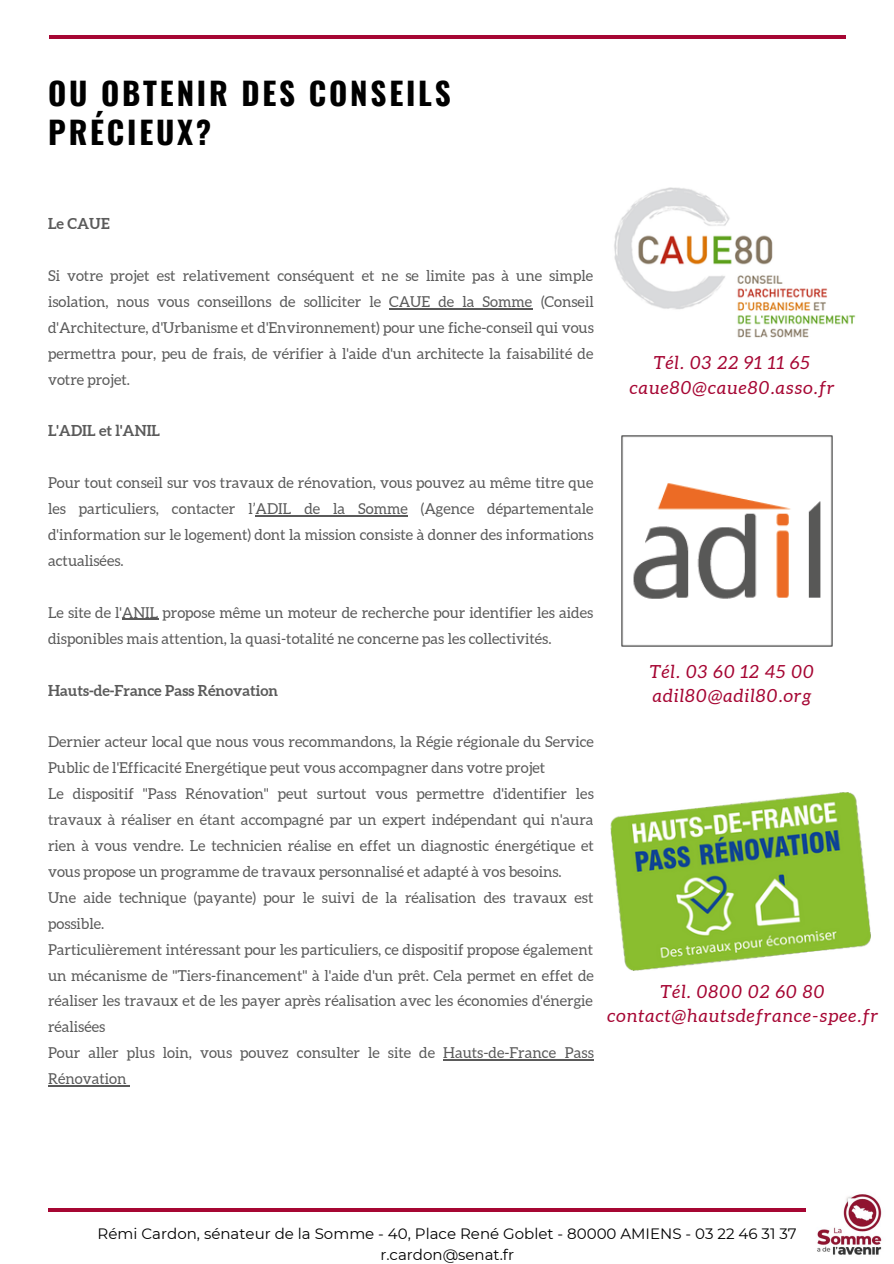
<style>
.page{position:relative;width:894px;height:1264px;background:#fff}
.page>*{position:absolute;margin:0;border:0;box-sizing:border-box;transform-origin:0 0}
.t1{font:700 31.2px/38.2px "Oswald";letter-spacing:.09em;color:#000}
.t2{font:italic 18px "Aleo";letter-spacing:.06em;color:#a60633}
.t3{font:15px/26px "Aleo";color:#000;text-align:justify}
.t4{font:15px "Montserrat";color:#000}
.t5{font:700 15px "Aleo";color:#000}
</style>
<div class="page">
<hr style="left:49px;top:36px;width:796px;height:3px;background:#a60633">
<hr style="left:48px;top:1208px;width:796px;height:3px;background:#a60633">
<img style="left:806px;top:1194px;width:76px;height:61px">
<img style="left:614px;top:187px;width:242px;height:151px">
<img style="left:610px;top:792px;width:259px;height:178px">
<img style="left:621px;top:436px;width:211px;height:210px">
<hr style="left:389px;top:308px;width:143px;height:1px;background:#000">
<hr style="left:255px;top:515px;width:153px;height:1px;background:#000">
<hr style="left:122px;top:619px;width:36px;height:1px;background:#000">
<hr style="left:443px;top:1059px;width:150px;height:1px;background:#000">
<hr style="left:48px;top:1085px;width:78px;height:1px;background:#000">
<p class="t1" style="left:48px;top:73px;width:404px">OU OBTENIR DES CONSEILS<br>PRÉCIEUX?</p>
<p class="t5" style="left:48px;top:215px;width:63px">Le CAUE</p>
<p class="t3" style="left:48px;top:262px;width:547px">Si votre projet est relativement conséquent et ne se limite pas à une simple isolation, nous vous conseillons de solliciter le CAUE de la Somme (Conseil d'Architecture, d'Urbanisme et d'Environnement) pour une fiche-conseil qui vous permettra pour, peu de frais, de vérifier à l'aide d'un architecte la faisabilité de votre projet.</p>
<p class="t5" style="left:48px;top:422px;width:113px">L'ADIL et l'ANIL</p>
<p class="t2" style="left:653px;top:352px;width:157px">Tél. 03 22 91 11 65</p>
<p class="t2" style="left:629px;top:377px;width:206px">caue80@caue80.asso.fr</p>
<p class="t3" style="left:48px;top:470px;width:547px">Pour tout conseil sur vos travaux de rénovation, vous pouvez au même titre que les particuliers, contacter l’ADIL de la Somme (Agence départementale d'information sur le logement) dont la mission consiste à donner des informations actualisées.</p>
<p class="t3" style="left:48px;top:599px;width:546px">Le site de l'ANIL propose même un moteur de recherche pour identifier les aides disponibles mais attention, la quasi-totalité ne concerne pas les collectivités.</p>
<p class="t5" style="left:48px;top:681px;width:231px">Hauts-de-France Pass Rénovation</p>
<p class="t3" style="left:48px;top:729px;width:547px;text-align:left">Dernier acteur local que nous vous recommandons, la Régie régionale du Service Public de l'Efficacité Energétique peut vous accompagner dans votre projet<br>Le dispositif "Pass Rénovation" peut surtout vous permettre d'identifier les travaux à réaliser en étant accompagné par un expert indépendant qui n'aura rien à vous vendre. Le technicien réalise en effet un diagnostic énergétique et vous propose un programme de travaux personnalisé et adapté à vos besoins.<br>Une aide technique (payante) pour le suivi de la réalisation des travaux est possible.<br>Particulièrement intéressant pour les particuliers, ce dispositif propose également un mécanisme de "Tiers-financement" à l'aide d'un prêt. Cela permet en effet de réaliser les travaux et de les payer après réalisation avec les économies d'énergie réalisées<br>Pour aller plus loin, vous pouvez consulter le site de Hauts-de-France Pass Rénovation</p>
<p class="t2" style="left:650px;top:661px;width:165px">Tél. 03 60 12 45 00</p>
<p class="t2" style="left:652px;top:686px;width:160px">adil80@adil80.org</p>
<p class="t2" style="left:660px;top:981px;width:165px">Tél. 0800 02 60 80</p>
<p class="t2" style="left:607px;top:1005px;width:271px">contact@hautsdefrance-spee.fr</p>
<p class="t4" style="left:98px;top:1224px;width:700px">Rémi Cardon, sénateur de la Somme - 40, Place René Goblet - 80000 AMIENS - 03 22 46 31 37</p>
<p class="t4" style="left:380px;top:1245px;width:135px">r.cardon@senat.fr</p>
</div>
